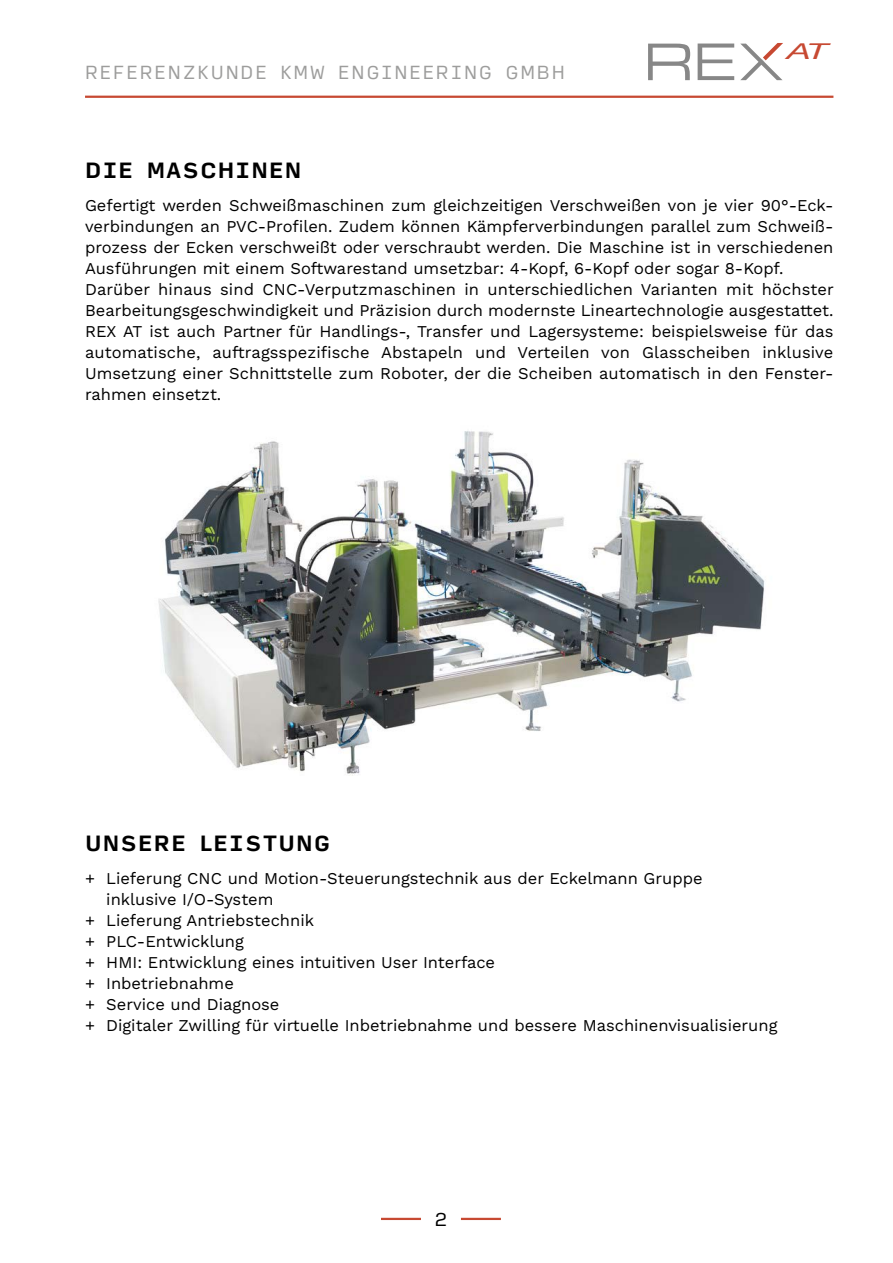
<style>
.page{position:relative;width:893px;height:1263px;background:#fff}
.page>*{position:absolute;margin:0;border:0;box-sizing:border-box;transform-origin:0 0}
.t1{font:italic 21.75px "Helvetica Neue";color:#c74932;scale:1.67 1}
.t2{font:700 21px "Input Sans";letter-spacing:.05em;color:#000}
.t3{font:18px "Input Sans";letter-spacing:.1em;color:#9d9d9c}
.t4{font:18px "Input Sans";color:#000}
.t5{font:16.5px/21px "Work Sans";color:#000}
</style>
<div class="page">
<svg style="left:648px;top:44px;width:86px;height:36px"></svg>
<svg style="left:740px;top:43px;width:43px;height:37px"></svg>
<hr style="left:381px;top:1218px;width:40px;height:2px;background:#c74932">
<hr style="left:461px;top:1218px;width:40px;height:2px;background:#c74932">
<hr style="left:85px;top:96px;width:748px;height:2px;background:#c74932">
<img style="left:158px;top:431px;width:607px;height:345px">
<p class="t3" style="left:85px;top:57px;width:481px">REFERENZKUNDE KMW ENGINEERING GMBH</p>
<h1 class="t1" style="left:787px;top:35px;width:26px">AT</h1>
<p class="t2" style="left:85px;top:151px;width:218px">DIE MASCHINEN</p>
<p class="t5" style="left:85px;top:194px;width:750px">Gefertigt werden Schweißmaschinen zum gleichzeitigen Verschweißen von je vier 90°-Eck&shy;verbindungen an PVC-Profilen. Zudem können Kämpferverbindungen parallel zum Schweiß&shy;prozess der Ecken verschweißt oder verschraubt werden. Die Maschine ist in verschiedenen Ausführungen mit einem Softwarestand umsetzbar: 4-Kopf, 6-Kopf oder sogar 8-Kopf.<br>Darüber hinaus sind CNC-Verputzmaschinen in unterschiedlichen Varianten mit höchster Bearbeitungsgeschwindigkeit und Präzision durch modernste Lineartechnologie ausgestattet.<br>REX AT ist auch Partner für Handlings-, Transfer und Lagersysteme: beispielsweise für das automatische, auftragsspezifische Abstapeln und Verteilen von Glasscheiben inklusive Umsetzung einer Schnittstelle zum Roboter, der die Scheiben automatisch in den Fenster&shy;rahmen einsetzt.</p>
<p class="t2" style="left:85px;top:824px;width:247px">UNSERE LEISTUNG</p>
<p class="t5" style="left:85px;top:867px;width:619px">+ Lieferung CNC und Motion-Steuerungstechnik aus der Eckelmann Gruppe</p>
<p class="t5" style="left:106px;top:888px;width:169px">inklusive I/O-System</p>
<p class="t5" style="left:85px;top:909px;width:231px">+ Lieferung Antriebstechnik</p>
<p class="t5" style="left:85px;top:930px;width:160px">+ PLC-Entwicklung</p>
<p class="t5" style="left:85px;top:951px;width:412px">+ HMI: Entwicklung eines intuitiven User Interface</p>
<p class="t5" style="left:85px;top:972px;width:150px">+ Inbetriebnahme</p>
<p class="t5" style="left:85px;top:993px;width:196px">+ Service und Diagnose</p>
<p class="t5" style="left:85px;top:1014px;width:694px">+ Digitaler Zwilling für virtuelle Inbetriebnahme und bessere Maschinenvisualisierung</p>
<p class="t4" style="left:434px;top:1203px;width:15px">2</p>
</div>
